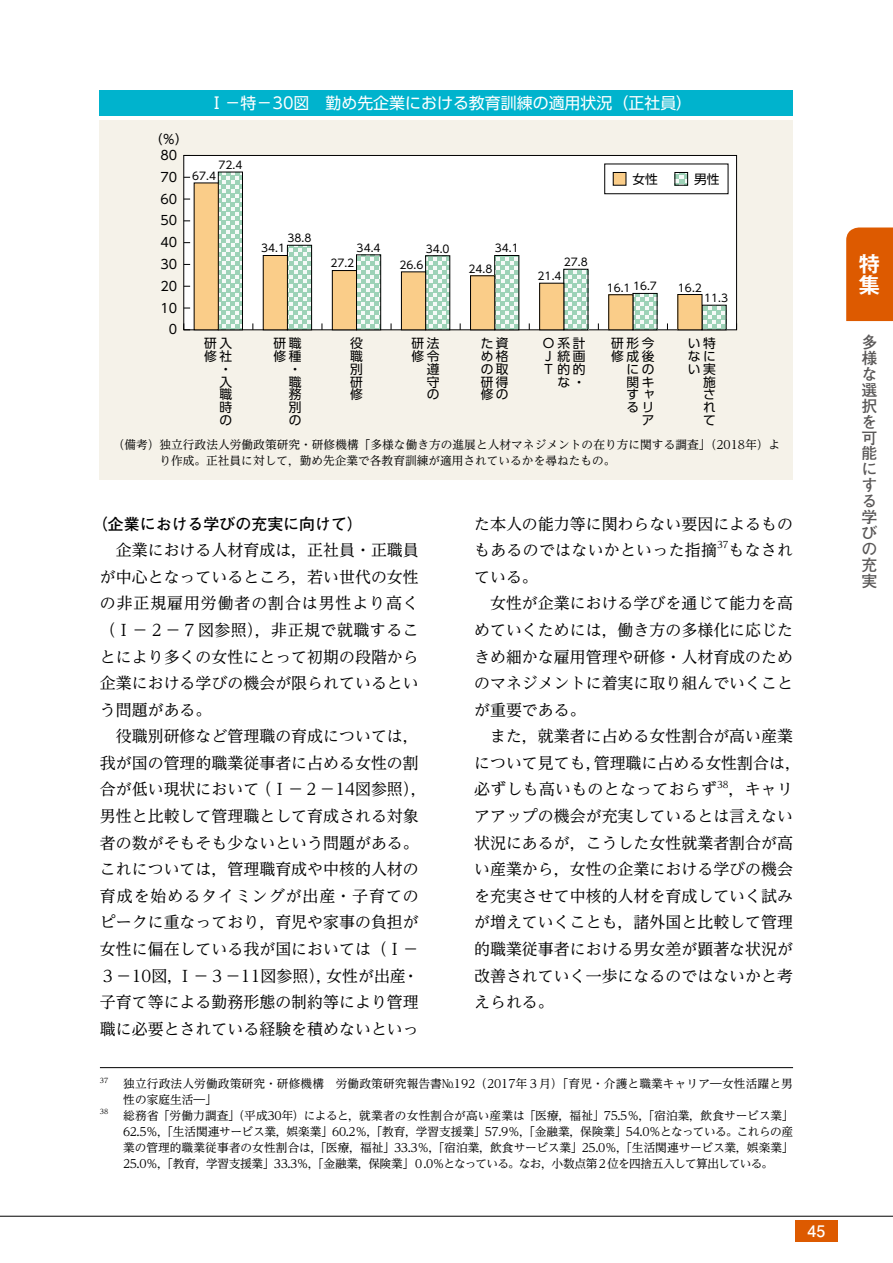
<style>
.page{position:relative;width:893px;height:1263px;background:#fff}
.page>*{position:absolute;margin:0;border:0;box-sizing:border-box;transform-origin:0 0}
.t1{font:700 21.3px/21.3px "Gothic MB101 Pr 6 De";color:#fff}
.t2{font:15.9px/26.5px "UD Reimin Pr 6";color:#000}
.t3{font:15.9px "UD Shin Go Pr 6";color:#fff}
.t4{font:700 15.9px/15.9px "Futo Go B101 Pr 6";color:#595757}
.t5{font:700 15.9px "Futo Go B101 Pr 6";color:#fff}
.t6{font:12.75px/12.8px "UD Shin Go Pr 6";color:#000;text-align:justify}
.t7{font:11.7px/15.9px "UD Reimin Pr 6";color:#000}
.t8{font:10.65px "UD Shin Go Pr 6";color:#000}
.t9{font:9.3px "UD Reimin Pr 6";color:#000}
.t10{font:6.75px "UD Reimin Pr 6";color:#000}
.s1{font-family:"Futo Go B101 Pr 6";font-weight:700}
</style>
<div class="page">
<div style="left:100px;top:90px;width:693px;height:26px;background:#00b3cd"></div>
<div style="left:100px;top:120px;width:693px;height:359px;background:#f5f2e9"></div>
<div style="left:184px;top:155px;width:553px;height:175px;background:#fff"></div>
<div style="left:184px;top:155px;width:553px;height:175px;border:1px solid #000"></div>
<svg style="left:183px;top:323px;width:7px;height:8px"></svg>
<div style="left:613px;top:172px;width:13px;height:13px;background:#facd89"></div>
<div style="left:613px;top:172px;width:13px;height:13px;border:1px solid #000"></div>
<svg style="left:677px;top:174px;width:9px;height:9px"></svg>
<div style="left:675px;top:172px;width:13px;height:13px;border:1px solid #000"></div>
<svg style="left:220px;top:174px;width:21px;height:154px;fill:#9dd2b7"></svg>
<div style="left:218px;top:172px;width:25px;height:158px;border:1px solid #000"></div>
<svg style="left:289px;top:247px;width:21px;height:81px;fill:#9dd2b7"></svg>
<div style="left:287px;top:245px;width:25px;height:85px;border:1px solid #000"></div>
<svg style="left:358px;top:257px;width:21px;height:71px"></svg>
<div style="left:356px;top:255px;width:25px;height:75px;border:1px solid #000"></div>
<svg style="left:427px;top:257px;width:21px;height:71px"></svg>
<svg style="left:496px;top:257px;width:21px;height:71px"></svg>
<svg style="left:566px;top:271px;width:20px;height:57px"></svg>
<svg style="left:635px;top:295px;width:20px;height:33px"></svg>
<svg style="left:704px;top:307px;width:20px;height:21px"></svg>
<div style="left:194px;top:183px;width:24px;height:147px;background:#facd89"></div>
<div style="left:194px;top:183px;width:25px;height:147px;border:1px solid #000"></div>
<div style="left:263px;top:255px;width:24px;height:75px;background:#facd89"></div>
<div style="left:263px;top:255px;width:25px;height:75px;border:1px solid #000"></div>
<div style="left:332px;top:271px;width:24px;height:59px;background:#facd89"></div>
<div style="left:332px;top:270px;width:25px;height:60px;border:1px solid #000"></div>
<div style="left:401px;top:272px;width:25px;height:58px;background:#facd89"></div>
<div style="left:401px;top:272px;width:25px;height:58px;border:1px solid #000"></div>
<div style="left:470px;top:276px;width:25px;height:54px;background:#facd89"></div>
<div style="left:470px;top:276px;width:25px;height:54px;border:1px solid #000"></div>
<div style="left:540px;top:283px;width:24px;height:47px;background:#facd89"></div>
<div style="left:539px;top:283px;width:25px;height:47px;border:1px solid #000"></div>
<div style="left:609px;top:295px;width:24px;height:35px;background:#facd89"></div>
<div style="left:608px;top:294px;width:25px;height:36px;border:1px solid #000"></div>
<div style="left:678px;top:294px;width:24px;height:36px;background:#facd89"></div>
<hr style="left:100px;top:1067px;width:693px;height:1px;background:#000">
<div style="left:846px;top:227px;width:47px;height:94px;background:#dd5a00"></div>
<div style="left:795px;top:1220px;width:43px;height:22px;background:#dd5a00"></div>
<hr style="left:0;top:1216px;width:893px;height:1px;background:#000">
<p class="t6" style="left:150px;top:133px;width:40px">（％）</p>
<p class="t6" style="left:161px;top:148px;width:18px">80</p>
<p class="t6" style="left:161px;top:166px;width:18px;line-height:21.8px">70<br>60<br>50<br>40<br>30<br>20<br>10</p>
<p class="t6" style="left:169px;top:323px;width:10px">0</p>
<p class="t3" style="left:209px;top:90px;width:485px">Ⅰ－特－30図　勤め先企業における教育訓練の適用状況（正社員）</p>
<p class="t8" style="left:218px;top:156px;width:25px">72.4</p>
<p class="t8" style="left:192px;top:167px;width:25px">67.4</p>
<p class="t8" style="left:288px;top:229px;width:25px">38.8</p>
<p class="t8" style="left:261px;top:240px;width:25px">34.1</p>
<p class="t8" style="left:357px;top:239px;width:25px">34.4</p>
<p class="t8" style="left:426px;top:240px;width:25px">34.0</p>
<p class="t8" style="left:495px;top:240px;width:25px">34.1</p>
<p class="t8" style="left:330px;top:255px;width:25px">27.2</p>
<p class="t8" style="left:399px;top:256px;width:25px">26.6</p>
<p class="t8" style="left:469px;top:260px;width:25px">24.8</p>
<p class="t8" style="left:564px;top:253px;width:25px">27.8</p>
<p class="t8" style="left:538px;top:267px;width:25px">21.4</p>
<p class="t6" style="left:204px;top:337px;width:29px">研入</p>
<p class="t6" style="left:204px;top:349px;width:29px">修社</p>
<p class="t6" style="left:220px;top:362px;width:9px">・</p>
<p class="t6" style="left:220px;top:375px;width:14px">入</p>
<p class="t6" style="left:220px;top:388px;width:14px">職</p>
<p class="t6" style="left:220px;top:400px;width:14px">時</p>
<p class="t6" style="left:220px;top:413px;width:13px">の</p>
<p class="t6" style="left:273px;top:337px;width:29px">研職</p>
<p class="t6" style="left:273px;top:349px;width:29px">修種</p>
<p class="t6" style="left:289px;top:362px;width:9px">・</p>
<p class="t6" style="left:289px;top:375px;width:14px">職</p>
<p class="t6" style="left:289px;top:388px;width:14px">務</p>
<p class="t6" style="left:289px;top:400px;width:13px">別</p>
<p class="t6" style="left:289px;top:413px;width:13px">の</p>
<p class="t6" style="left:350px;top:337px;width:14px">役職別研修</p>
<p class="t6" style="left:412px;top:337px;width:29px;text-align:right">研法修令遵守<br>の</p>
<p class="t6" style="left:481px;top:337px;width:29px">た資め格の取研得修の</p>
<p class="t6" style="left:543px;top:337px;width:44px;text-align:left">O 系計<br>J<br>T 的的</p>
<p class="t6" style="left:557px;top:343px;width:29px;line-height:25.5px">統画な・</p>
<p class="t6" style="left:632px;top:173px;width:27px">女性</p>
<p class="t6" style="left:694px;top:173px;width:27px">男性</p>
<p class="t8" style="left:633px;top:278px;width:25px">16.7</p>
<p class="t8" style="left:607px;top:279px;width:25px">16.1</p>
<p class="t8" style="left:678px;top:279px;width:25px">16.2</p>
<p class="t8" style="left:704px;top:290px;width:25px">11.3</p>
<p class="t6" style="left:611px;top:337px;width:45px;text-align:right">研形今修成後にの<br>関キ<br>すャ<br>るリ<br>ア</p>
<p class="t6" style="left:688px;top:337px;width:29px;text-align:right">い特なにい実施<br>さ<br>れ<br>て</p>
<p class="t7" style="left:159px;top:437px;width:622px;text-indent:-47px">（備考）独立行政法人労働政策研究・研修機構「多様な働き方の進展と人材マネジメントの在り方に関する調査」（2018年）より作成。正社員に対して，勤め先企業で各教育訓練が適用されているかを尋ねたもの。</p>
<p class="t2" style="left:100px;top:510px;width:328px;text-indent:-8px"><span class="s1">（企業における学びの充実に向けて）<br></span>　企業における人材育成は，正社員・正職員が中心となっているところ，若い世代の女性の非正規雇用労働者の割合は男性より高く（Ⅰ－２－７図参照），非正規で就職することにより多くの女性にとって初期の段階から企業における学びの機会が限られているという問題がある。<br>　役職別研修など管理職の育成については，我が国の管理的職業従事者に占める女性の割合が低い現状において（Ⅰ－２－14図参照），男性と比較して管理職として育成される対象者の数がそもそも少ないという問題がある。これについては，管理職育成や中核的人材の育成を始めるタイミングが出産・子育てのピークに重なっており，育児や家事の負担が女性に偏在している我が国においては（Ⅰ－<br>３－10図，Ⅰ－３－11図参照），女性が出産・子育て等による勤務形態の制約等により管理職に必要とされている経験を積めないといっ</p>
<p class="t2" style="left:474px;top:510px;width:320px">た本人の能力等に関わらない要因によるものもあるのではないかといった指摘</p>
<p class="t9" style="left:717px;top:537px;width:13px">37</p>
<p class="t2" style="left:728px;top:536px;width:66px">もなされ</p>
<p class="t2" style="left:474px;top:563px;width:328px">ている。<br>　女性が企業における学びを通じて能力を高めていくためには，働き方の多様化に応じたきめ細かな雇用管理や研修・人材育成のためのマネジメントに着実に取り組んでいくことが重要である。<br>　また，就業者に占める女性割合が高い産業について見ても，管理職に占める女性割合は，必ずしも高いものとなっておらず</p>
<p class="t9" style="left:717px;top:776px;width:13px">38</p>
<p class="t2" style="left:474px;top:776px;width:320px;text-align:justify;text-indent:254px">，キャリアアップの機会が充実しているとは言えない状況にあるが，こうした女性就業者割合が高い産業から，女性の企業における学びの機会を充実させて中核的人材を育成していく試みが増えていくことも，諸外国と比較して管理的職業従事者における男女差が顕著な状況が改善されていく一歩になるのではないかと考えられる。</p>
<p class="t10" style="left:100px;top:1074px;width:10px">37</p>
<p class="t7" style="left:123px;top:1075px;width:671px">独立行政法人労働政策研究・研修機構　労働政策研究報告書№192（2017年３月）「育児・介護と職業キャリア―女性活躍と男性の家庭生活―」</p>
<p class="t10" style="left:100px;top:1106px;width:10px">38</p>
<p class="t7" style="left:123px;top:1107px;width:672px;text-align:justify">総務省「労働力調査」（平成30年）によると，就業者の女性割合が高い産業は「医療，福祉」75.5％，「宿泊業，飲食サービス業」62.5％，「生活関連サービス業，娯楽業」60.2％，「教育，学習支援業」57.9％，「金融業，保険業」54.0％となっている。これらの産業の管理的職業従事者の女性割合は，「医療，福祉」33.3％，「宿泊業，飲食サービス業」25.0％，「生活関連サービス業，娯楽業」25.0％，「教育，学習支援業」33.3％，「金融業，保険業」０.0％となっている。なお，小数点第２位を四捨五入して算出している。</p>
<p class="t5" style="left:808px;top:1218px;width:19px">45</p>
<h1 class="t1" style="left:859px;top:252px;width:22px">特集</h1>
<p class="t4" style="left:862px;top:333px;width:17px">多様な選択を可能にする学びの充実</p>
</div>
